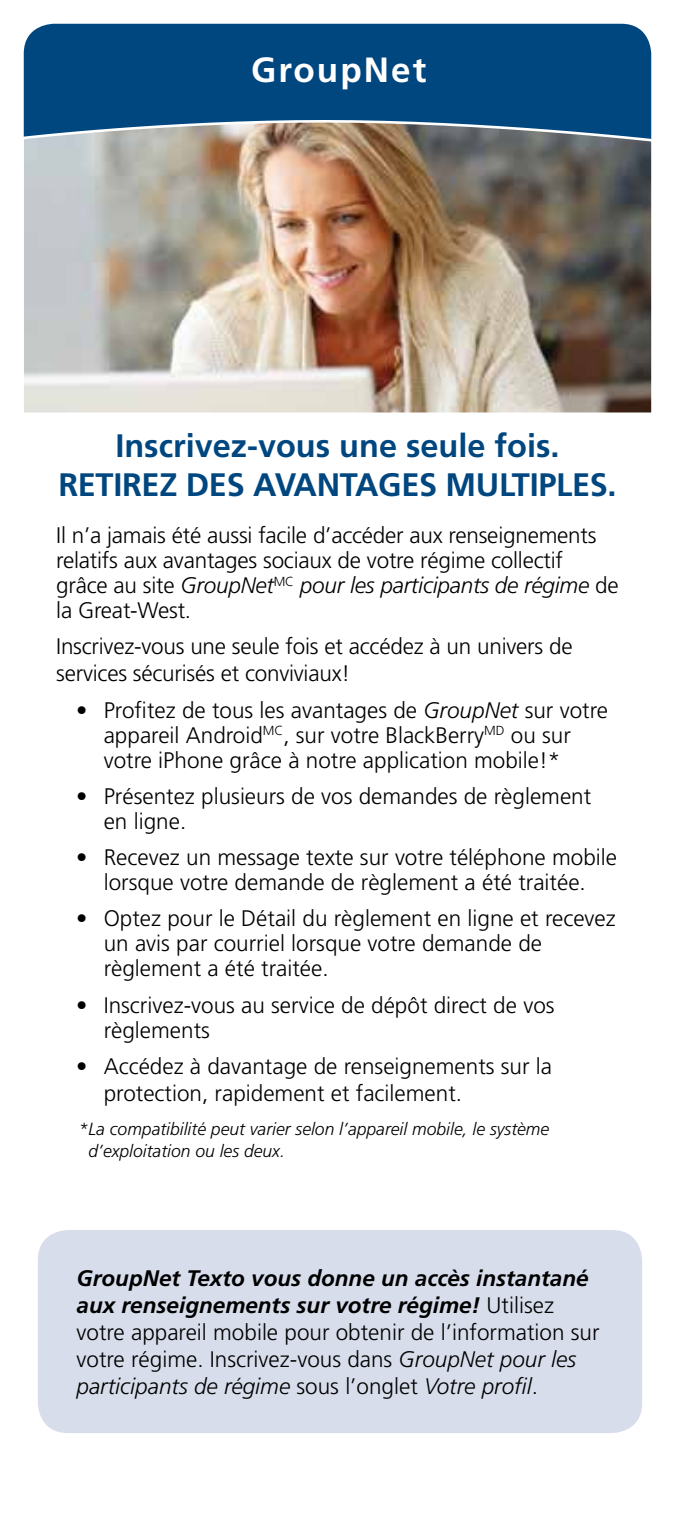
<style>
.page{position:relative;width:675px;height:1530px;background:#fff}
.page>*{position:absolute;margin:0;border:0;box-sizing:border-box;transform-origin:0 0}
.t1{font:700 35px "Frutiger";letter-spacing:.06em;color:#fff}
.t2{font:700 32.5px/39px "Frutiger";letter-spacing:-.01em;color:#00467f;text-align:center}
.t3{font:300 22.5px/25px "Frutiger";color:#000}
.t4{font:italic 300 17.5px/22.5px "Frutiger";color:#000}
.s1{font-style:italic}
.s2{font-weight:700;font-style:italic}
</style>
<div class="page">
<div style="left:24px;top:24px;width:627px;height:248px;background:#00467f;border-radius:30px"></div>
<img style="left:23px;top:119px;width:629px;height:294px">
<div style="left:38px;top:1230px;width:604px;height:203px;background:#d7ddeb;border-radius:30px"></div>
<h1 class="t1" style="left:251px;top:50px;width:177px">GroupNet</h1>
<h2 class="t2" style="left:58px;top:425px;width:560px">Inscrivez-vous une seule fois.<br>RETIREZ DES AVANTAGES MULTIPLES.</h2>
<p class="t3" style="left:56px;top:523px;width:564px">Il n’a jamais été aussi facile d’accéder aux renseignements relatifs aux avantages sociaux de votre régime collectif grâce au site <span class="s1">GroupNet</span><sup>MC</sup> <span class="s1">pour les participants de régime</span> de la Great-West.</p>
<p class="t3" style="left:56px;top:633px;width:518px;line-height:27px">Inscrivez-vous une seule fois et accédez à un univers de services sécurisés et conviviaux!</p>
<p class="t3" style="left:104px;top:697px;width:506px;text-indent:-27px">• Profitez de tous les avantages de <span class="s1">GroupNet</span> sur votre appareil Android<sup>MC</sup>, sur votre BlackBerry<sup>MD</sup> ou sur votre iPhone grâce à notre application mobile!*</p>
<p class="t3" style="left:104px;top:784px;width:489px;text-indent:-27px">• Présentez plusieurs de vos demandes de règlement en ligne.</p>
<p class="t3" style="left:76px;top:845px;width:542px;text-align:center">• Recevez un message texte sur votre téléphone mobile lorsque votre demande de règlement a été traitée.</p>
<p class="t3" style="left:104px;top:906px;width:514px;text-indent:-27px">• Optez pour le Détail du règlement en ligne et recevez un avis par courriel lorsque votre demande de règlement a été traitée.</p>
<p class="t3" style="left:104px;top:992px;width:452px;text-indent:-27px">• Inscrivez-vous au service de dépôt direct de vos règlements</p>
<p class="t3" style="left:104px;top:1052px;width:450px;line-height:27px;text-indent:-27px">• Accédez à davantage de renseignements sur la protection, rapidement et facilement.</p>
<p class="t4" style="left:88px;top:1117px;width:462px;text-indent:-10px">*La compatibilité peut varier selon l’appareil mobile, le système d’exploitation ou les deux.</p>
<p class="t3" style="left:77px;top:1265px;width:525px;line-height:27px"><span class="s2">GroupNet Texto vous donne un accès instantané aux renseignements sur votre régime!</span> Utilisez votre appareil mobile pour obtenir de l’information sur votre régime. Inscrivez-vous dans <span class="s1">GroupNet pour les participants de régime</span> sous l’onglet <span class="s1">Votre profil</span>.</p>
</div>
